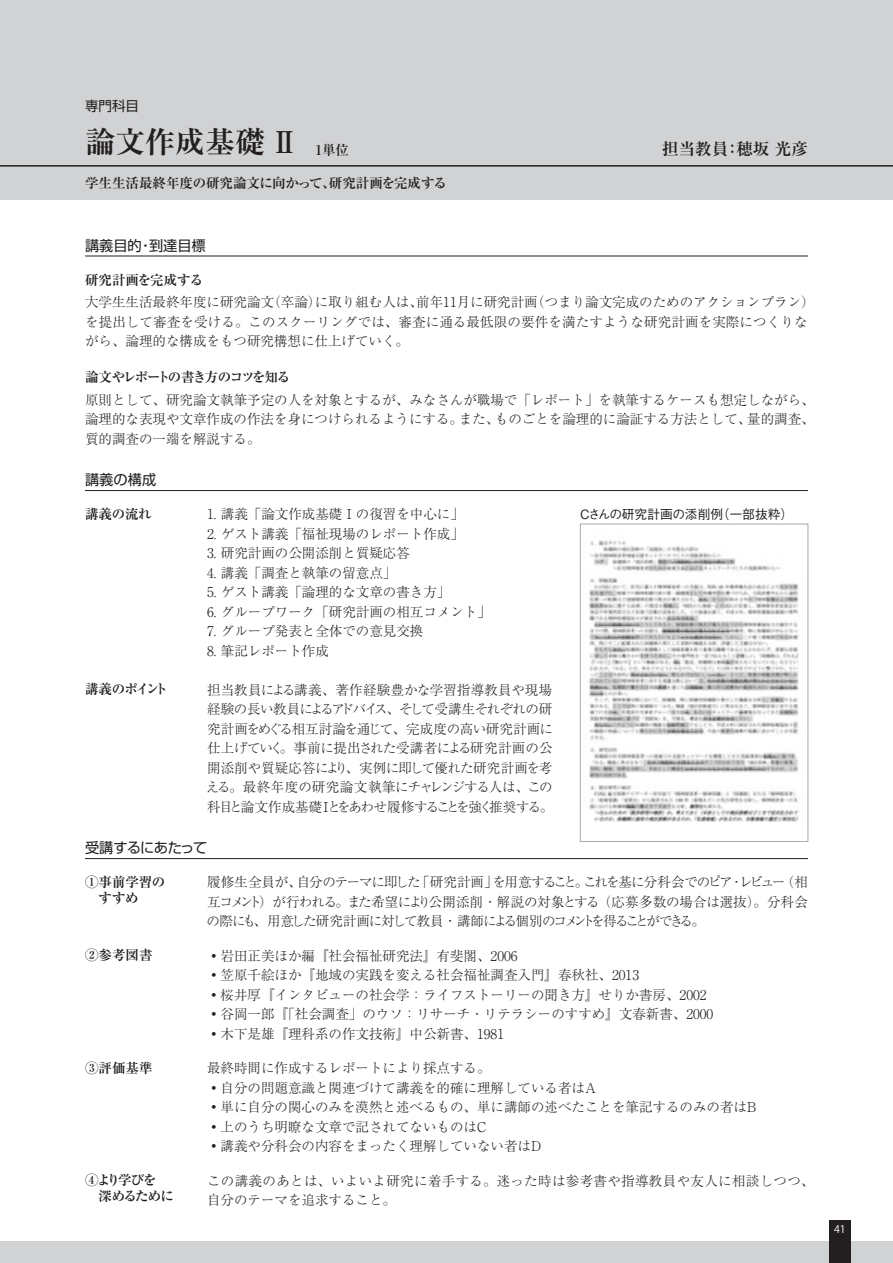
<style>
.page{position:relative;width:893px;height:1263px;background:#fff}
.page>*{position:absolute;margin:0;border:0;box-sizing:border-box;transform-origin:0 0}
.t1{font:700 30px "Ryumin Pro";color:#231f20}
.t2{font:700 16.5px "Ryumin Pro";color:#231f20}
.t3{font:14.25px "Shin Go Pro";letter-spacing:-.005em;color:#231f20}
.t4{font:14.25px "Shin Go Pro";letter-spacing:-.05em;color:#231f20}
.t5{font:300 13.5px/19.5px "Ryumin Pro";color:#231f20;text-align:justify}
.t6{font:300 13.5px/19.5px "Ryumin Pro";letter-spacing:.025em;color:#231f20}
.t7{font:700 13.5px/15.8px "Ryumin Pro";color:#231f20}
.t8{font:700 13.5px "Ryumin Pro";letter-spacing:-.02em;color:#231f20}
.t9{font:700 13.5px "Ryumin Pro";letter-spacing:-.115em;color:#231f20}
.t10{font:700 13.5px/15.8px "Ryumin Pro";letter-spacing:-.09em;color:#231f20}
.t11{font:700 13.5px "Ryumin Pro";letter-spacing:-.105em;color:#231f20}
.t12{font:13.5px "Shin Go Pro";color:#231f20}
.t13{font:500 12.75px "Gothic BBB Pro";color:#231f20}
.t14{font:10.5px "Koz Go Pro";color:#fff}
</style>
<div class="page">
<div style="left:0;top:1242px;width:893px;height:21px;background:#d1d2d4"></div>
<div style="left:829px;top:1220px;width:21px;height:43px;background:#231f20"></div>
<div style="left:0;top:0;width:893px;height:200px;background:#d1d2d4"></div>
<hr style="left:0;top:165px;width:893px;height:2px;background:#231f20">
<hr style="left:85px;top:858px;width:723px;height:1px;background:#231f20">
<hr style="left:85px;top:256px;width:723px;height:1px;background:#231f20">
<hr style="left:85px;top:490px;width:723px;height:1px;background:#231f20">
<img style="left:588px;top:540px;width:211px;height:282px">
<div style="left:580px;top:524px;width:228px;height:318px;border:1px solid #a8a9ad"></div>
<p class="t12" style="left:85px;top:94px;width:55px">専門科目</p>
<h1 class="t1" style="left:85px;top:118px;width:216px">論文作成基礎 Ⅱ</h1>
<p class="t7" style="left:85px;top:174px;width:363px">学生生活最終年度の研究論文に向かって、研究計画を完成する</p>
<p class="t8" style="left:315px;top:139px;width:35px">1単位</p>
<p class="t2" style="left:662px;top:135px;width:147px">担当教員：穂坂 光彦</p>
<p class="t3" style="left:85px;top:234px;width:122px">講義目的・到達目標</p>
<p class="t7" style="left:85px;top:271px;width:120px">研究計画を完成する</p>
<p class="t5" style="left:85px;top:291px;width:731px;text-align:left">大学生生活最終年度に研究論文（卒論）に取り組む人は、前年11月に研究計画（つまり論文完成のためのアクションプラン）を提出して審査を受ける。このスクーリングでは、審査に通る最低限の要件を満たすような研究計画を実際につくりながら、論理的な構成をもつ研究構想に仕上げていく。</p>
<p class="t9" style="left:85px;top:367px;width:207px">論文やレポートの書き方のコツを知る</p>
<p class="t5" style="left:85px;top:389px;width:731px">原則として、研究論文執筆予定の人を対象とするが、みなさんが職場で「レポート」を執筆するケースも想定しながら、論理的な表現や文章作成の作法を身につけられるようにする。また、ものごとを論理的に論証する方法として、量的調査、質的調査の一端を解説する。</p>
<p class="t3" style="left:85px;top:468px;width:73px">講義の構成</p>
<p class="t8" style="left:85px;top:503px;width:68px">講義の流れ</p>
<p class="t11" style="left:85px;top:678px;width:84px">講義のポイント</p>
<p class="t5" style="left:207px;top:503px;width:258px">1. 講義「論文作成基礎Ⅰの復習を中心に」</p>
<p class="t5" style="left:207px;top:523px;width:258px">2. ゲスト講義「福祉現場のレポート作成」</p>
<p class="t5" style="left:207px;top:542px;width:204px">3. 研究計画の公開添削と質疑応答</p>
<p class="t5" style="left:207px;top:562px;width:191px">4. 講義「調査と執筆の留意点」</p>
<p class="t5" style="left:207px;top:581px;width:245px">5. ゲスト講義「論理的な文章の書き方」</p>
<p class="t5" style="left:207px;top:601px;width:285px">6. グループワーク「研究計画の相互コメント」</p>
<p class="t5" style="left:207px;top:620px;width:218px">7. グループ発表と全体での意見交換</p>
<p class="t5" style="left:207px;top:640px;width:123px">8. 筆記レポート作成</p>
<p class="t5" style="left:206px;top:679px;width:349px">担当教員による講義、著作経験豊かな学習指導教員や現場経験の長い教員によるアドバイス、そして受講生それぞれの研究計画をめぐる相互討論を通じて、完成度の高い研究計画に仕上げていく。事前に提出された受講者による研究計画の公開添削や質疑応答により、実例に即して優れた研究計画を考える。最終年度の研究論文執筆にチャレンジする人は、この科目と論文作成基礎Ⅰとをあわせ履修することを強く推奨する。</p>
<p class="t4" style="left:85px;top:836px;width:124px">受講するにあたって</p>
<p class="t13" style="left:580px;top:504px;width:214px">Cさんの研究計画の添削例（一部抜粋）</p>
<p class="t7" style="left:85px;top:873px;width:82px">①事前学習の　すすめ</p>
<p class="t5" style="left:207px;top:871px;width:603px">履修生全員が、自分のテーマに即した「研究計画」を用意すること。これを基に分科会でのピア・レビュー（相互コメント）が行われる。また希望により公開添削・解説の対象とする（応募多数の場合は選抜）。分科会の際にも、用意した研究計画に対して教員・講師による個別のコメントを得ることができる。</p>
<p class="t8" style="left:85px;top:944px;width:69px">②参考図書</p>
<p class="t5" style="left:207px;top:945px;width:312px">•岩田正美ほか編『社会福祉研究法』有斐閣、2006</p>
<p class="t5" style="left:207px;top:964px;width:433px">•笠原千絵ほか『地域の実践を変える社会福祉調査入門』春秋社、2013</p>
<p class="t5" style="left:207px;top:984px;width:501px">•桜井厚『インタビューの社会学：ライフストーリーの聞き方』せりか書房、2002</p>
<p class="t5" style="left:207px;top:1003px;width:508px">•谷岡一郎『「社会調査」のウソ：リサーチ・リテラシーのすすめ』文春新書、2000</p>
<p class="t5" style="left:207px;top:1023px;width:298px">•木下是雄『理科系の作文技術』中公新書、1981</p>
<p class="t8" style="left:85px;top:1057px;width:69px">③評価基準</p>
<p class="t5" style="left:207px;top:1057px;width:285px">最終時間に作成するレポートにより採点する。</p>
<p class="t5" style="left:207px;top:1077px;width:391px">•自分の問題意識と関連づけて講義を的確に理解している者はA</p>
<p class="t5" style="left:207px;top:1096px;width:551px">•単に自分の関心のみを漠然と述べるもの、単に講師の述べたことを筆記するのみの者はB</p>
<p class="t5" style="left:207px;top:1116px;width:281px">•上のうち明瞭な文章で記されてないものはC</p>
<p class="t5" style="left:207px;top:1135px;width:336px">•講義や分科会の内容をまったく理解していない者はD</p>
<p class="t10" style="left:85px;top:1171px;width:90px">④より学びを<br>　深めるために</p>
<p class="t6" style="left:207px;top:1170px;width:609px">この講義のあとは、いよいよ研究に着手する。迷った時は参考書や指導教員や友人に相談しつつ、自分のテーマを追求すること。</p>
<p class="t14" style="left:834px;top:1223px;width:13px">41</p>
</div>
